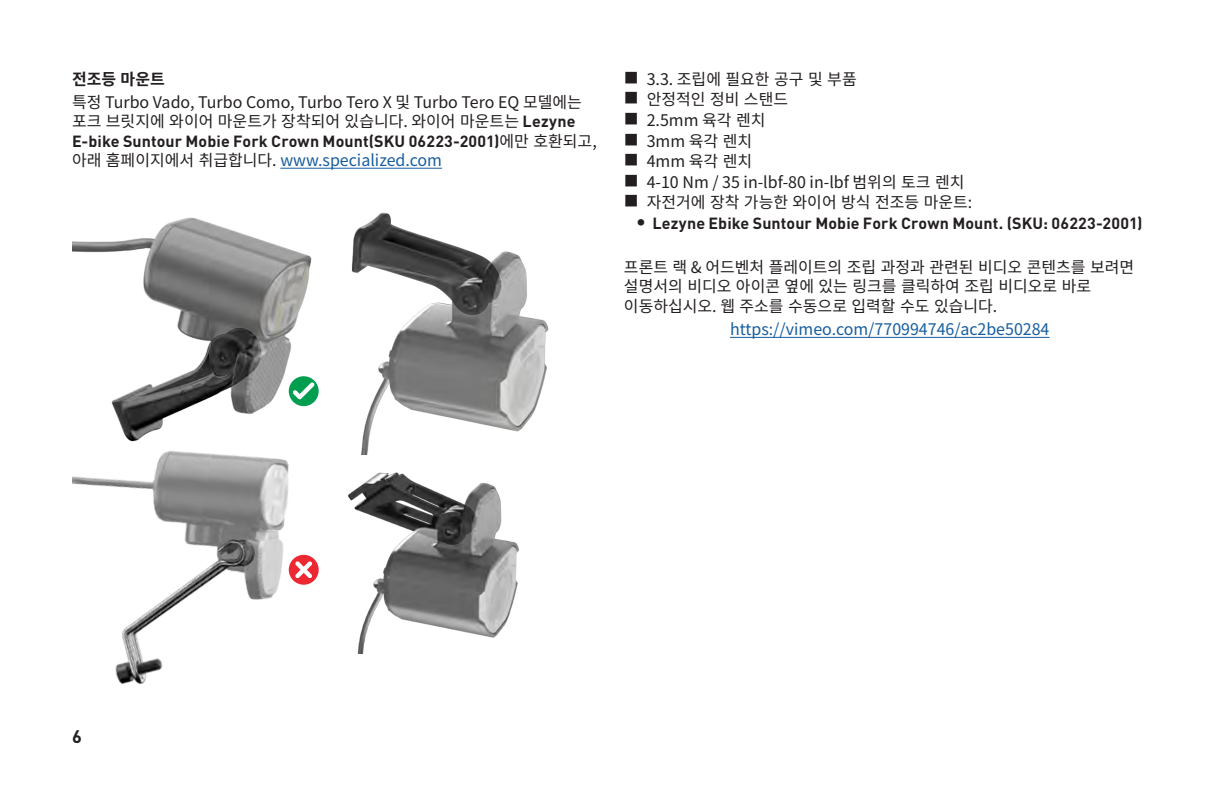
<style>
.page{position:relative;width:1224px;height:792px;background:#fff}
.page>*{position:absolute;margin:0;border:0;box-sizing:border-box;transform-origin:0 0}
.t1{font:700 18px "DIN Pro";color:#231f20}
.t2{font:16px/20.6px "Noto Sans CJ Kkr";color:#231f20}
.t3{font:700 16px "DIN Pro";letter-spacing:.005em;color:#231f20}
.t4{font:16px "Noto Sans CJ Kkr";color:#175d9e}
.t5{font:700 16px "Noto Sans CJ Kkr";color:#231f20}
.s1{font-family:"DIN Pro";font-weight:700}
.s2{font-family:"Noto Sans CJ Kkr";font-weight:400}
.s3{color:#231f20}
.s4{font-size:20px}
</style>
<div class="page">
<hr style="left:280px;top:168px;width:162px;height:1px;background:#175d9e">
<hr style="left:730px;top:337px;width:320px;height:1px;background:#175d9e">
<img style="left:115px;top:495px;width:249px;height:189px">
<img style="left:72px;top:217px;width:247px;height:278px">
<img style="left:340px;top:472px;width:179px;height:181px">
<img style="left:351px;top:212px;width:198px;height:243px">
<p class="t5" style="left:72px;top:70px;width:94px">전조등 마운트</p>
<p class="t2" style="left:72px;top:93px;width:511px;line-height:19.2px">특정 Turbo Vado, Turbo Como, Turbo Tero X 및 Turbo Tero EQ 모델에는 포크 브릿지에 와이어 마운트가 장착되어 있습니다. 와이어 마운트는 <span class="s1">Lezyne</span></p>
<p class="t3" style="left:72px;top:128px;width:526px">E-bike Suntour Mobie Fork Crown Mount(SKU 06223-2001)<span class="s2">에만 호환되고,</span></p>
<p class="t4" style="left:72px;top:151px;width:372px"><span class="s3">아래 홈페이지에서 취급합니다.</span> www.specialized.com</p>
<p class="t2" style="left:647px;top:69px;width:327px">3.3. 조립에 필요한 공구 및 부품<br>안정적인 정비 스탠드<br>2.5mm 육각 렌치<br>3mm 육각 렌치<br>4mm 육각 렌치<br>4-10 Nm / 35 in-lbf-80 in-lbf 범위의 토크 렌치 자전거에 장착 가능한 와이어 방식 전조등 마운트:</p>
<p class="t3" style="left:636px;top:210px;width:508px"><span class="s4">•</span> Lezyne Ebike Suntour Mobie Fork Crown Mount. (SKU: 06223-2001)</p>
<p class="t2" style="left:624px;top:258px;width:512px;line-height:19.2px">프론트 랙 &amp; 어드벤처 플레이트의 조립 과정과 관련된 비디오 콘텐츠를 보려면 설명서의 비디오 아이콘 옆에 있는 링크를 클릭하여 조립 비디오로 바로 이동하십시오. 웹 주소를 수동으로 입력할 수도 있습니다.</p>
<p class="t4" style="left:730px;top:320px;width:321px">https://vimeo.com/770994746/ac2be50284</p>
<p class="t1" style="left:72px;top:721px;width:11px">6</p>
</div>
